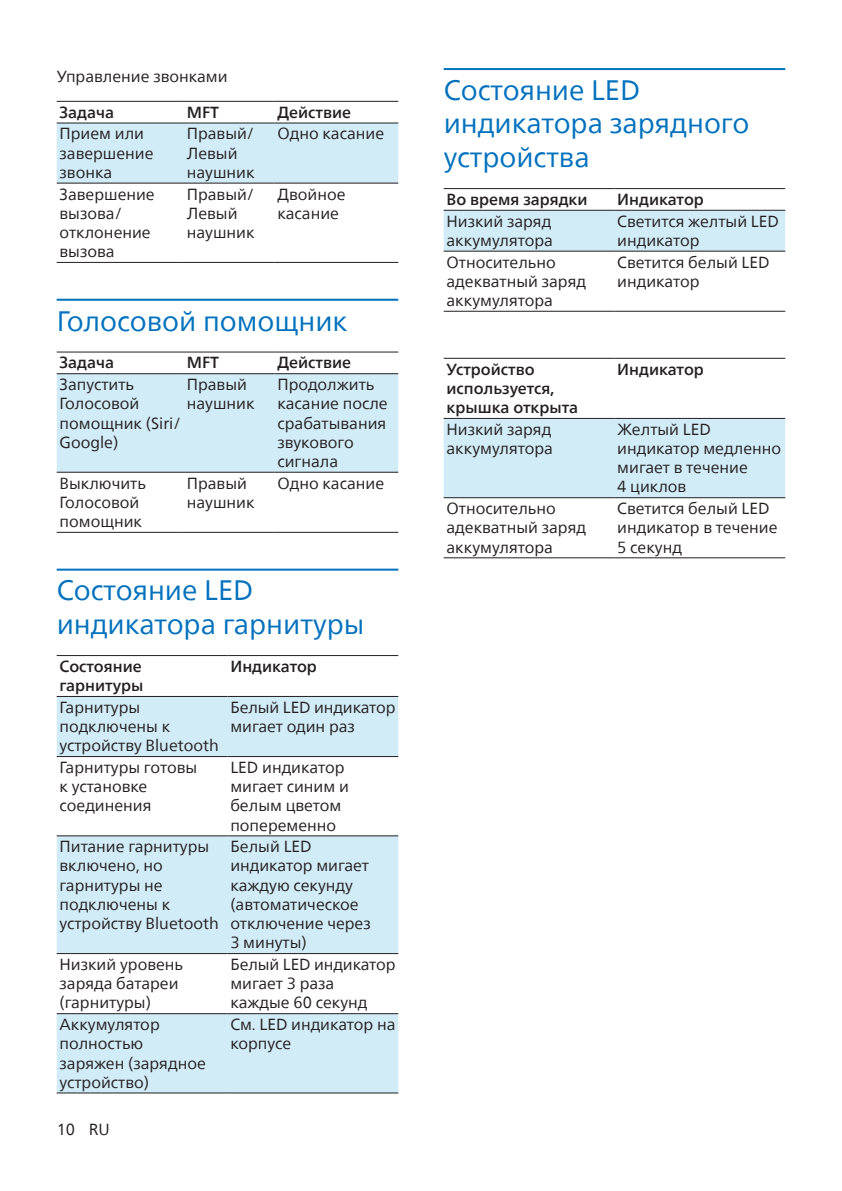
<style>
.page{position:relative;width:842px;height:1191px;background:#fff}
.page>*{position:absolute;margin:0;border:0;box-sizing:border-box;transform-origin:0 0}
.Heading_2{font:28px/33.6px "Neue Frutiger World";color:#0071bd}
.Body_Text{font:16px/19.2px "Neue Frutiger World";color:#231f20}
.Body_Text-2{font:500 16px/19.2px "Neue Frutiger World";color:#231f20}
.t1{font:16px "Neue Frutiger World";color:#231f20}
</style>
<div class="page">
<hr style="left:57px;top:299px;width:341px;height:2px;background:#0071bd">
<hr style="left:57px;top:568px;width:341px;height:2px;background:#0071bd">
<div style="left:57px;top:124px;width:341px;height:59px;background:#d1ebf7"></div>
<hr style="left:57px;top:101px;width:127px;height:1px;background:#231f20">
<hr style="left:184px;top:101px;width:91px;height:1px;background:#231f20">
<hr style="left:275px;top:101px;width:123px;height:1px;background:#231f20">
<hr style="left:57px;top:123px;width:127px;height:1px;background:#231f20">
<hr style="left:184px;top:123px;width:91px;height:1px;background:#231f20">
<hr style="left:275px;top:123px;width:123px;height:1px;background:#231f20">
<hr style="left:57px;top:183px;width:127px;height:1px;background:#231f20">
<hr style="left:184px;top:183px;width:91px;height:1px;background:#231f20">
<hr style="left:275px;top:183px;width:123px;height:1px;background:#231f20">
<hr style="left:57px;top:262px;width:127px;height:1px;background:#231f20">
<hr style="left:184px;top:262px;width:91px;height:1px;background:#231f20">
<hr style="left:275px;top:262px;width:123px;height:1px;background:#231f20">
<div style="left:57px;top:374px;width:341px;height:98px;background:#d1ebf7"></div>
<hr style="left:57px;top:352px;width:127px;height:1px;background:#231f20">
<hr style="left:184px;top:352px;width:91px;height:1px;background:#231f20">
<hr style="left:275px;top:352px;width:123px;height:1px;background:#231f20">
<hr style="left:57px;top:373px;width:127px;height:1px;background:#231f20">
<hr style="left:184px;top:373px;width:91px;height:1px;background:#231f20">
<hr style="left:275px;top:373px;width:123px;height:1px;background:#231f20">
<hr style="left:57px;top:472px;width:127px;height:1px;background:#231f20">
<hr style="left:184px;top:472px;width:91px;height:1px;background:#231f20">
<hr style="left:275px;top:472px;width:123px;height:1px;background:#231f20">
<hr style="left:57px;top:532px;width:127px;height:1px;background:#231f20">
<hr style="left:184px;top:532px;width:91px;height:1px;background:#231f20">
<hr style="left:275px;top:532px;width:123px;height:1px;background:#231f20">
<div style="left:57px;top:697px;width:341px;height:59px;background:#d1ebf7"></div>
<div style="left:57px;top:836px;width:341px;height:117px;background:#d1ebf7"></div>
<div style="left:57px;top:1014px;width:341px;height:78px;background:#d1ebf7"></div>
<hr style="left:57px;top:655px;width:170px;height:1px;background:#231f20">
<hr style="left:227px;top:655px;width:171px;height:1px;background:#231f20">
<hr style="left:57px;top:696px;width:170px;height:1px;background:#231f20">
<hr style="left:227px;top:696px;width:171px;height:1px;background:#231f20">
<hr style="left:57px;top:756px;width:170px;height:1px;background:#231f20">
<hr style="left:227px;top:756px;width:171px;height:1px;background:#231f20">
<hr style="left:57px;top:835px;width:170px;height:1px;background:#231f20">
<hr style="left:227px;top:835px;width:171px;height:1px;background:#231f20">
<hr style="left:57px;top:953px;width:170px;height:1px;background:#231f20">
<hr style="left:227px;top:953px;width:171px;height:1px;background:#231f20">
<hr style="left:57px;top:1013px;width:170px;height:1px;background:#231f20">
<hr style="left:227px;top:1013px;width:171px;height:1px;background:#231f20">
<hr style="left:57px;top:1092px;width:170px;height:1px;background:#231f20">
<hr style="left:227px;top:1092px;width:171px;height:1px;background:#231f20">
<hr style="left:444px;top:68px;width:341px;height:2px;background:#0071bd">
<div style="left:444px;top:211px;width:341px;height:40px;background:#d1ebf7"></div>
<hr style="left:444px;top:188px;width:170px;height:1px;background:#231f20">
<hr style="left:614px;top:188px;width:171px;height:1px;background:#231f20">
<hr style="left:444px;top:210px;width:170px;height:1px;background:#231f20">
<hr style="left:614px;top:210px;width:171px;height:1px;background:#231f20">
<hr style="left:444px;top:251px;width:170px;height:1px;background:#231f20">
<hr style="left:614px;top:251px;width:171px;height:1px;background:#231f20">
<hr style="left:444px;top:311px;width:170px;height:1px;background:#231f20">
<hr style="left:614px;top:311px;width:171px;height:1px;background:#231f20">
<div style="left:444px;top:419px;width:341px;height:78px;background:#d1ebf7"></div>
<hr style="left:444px;top:358px;width:170px;height:1px;background:#231f20">
<hr style="left:614px;top:358px;width:171px;height:1px;background:#231f20">
<hr style="left:444px;top:418px;width:170px;height:1px;background:#231f20">
<hr style="left:614px;top:418px;width:171px;height:1px;background:#231f20">
<hr style="left:444px;top:497px;width:170px;height:1px;background:#231f20">
<hr style="left:614px;top:497px;width:171px;height:1px;background:#231f20">
<hr style="left:444px;top:557px;width:170px;height:1px;background:#231f20">
<hr style="left:614px;top:557px;width:171px;height:1px;background:#231f20">
<p class="Body_Text" style="left:57px;top:67px;width:172px">Управление звонками</p>
<p class="Body_Text-2" style="left:60px;top:103px;width:56px">Задача</p>
<p class="Body_Text-2" style="left:187px;top:103px;width:34px">MFT</p>
<p class="Body_Text-2" style="left:277px;top:103px;width:75px">Действие</p>
<p class="Body_Text" style="left:60px;top:124px;width:96px">Прием или завершение звонка</p>
<p class="Body_Text" style="left:187px;top:124px;width:69px">Правый/<br>Левый наушник</p>
<p class="Body_Text" style="left:277px;top:124px;width:108px">Одно касание</p>
<p class="Body_Text" style="left:60px;top:184px;width:97px">Завершение вызова/ отклонение вызова</p>
<p class="Body_Text" style="left:187px;top:184px;width:69px">Правый/<br>Левый наушник</p>
<p class="Body_Text" style="left:277px;top:184px;width:69px">Двойное касание</p>
<p class="Heading_2" style="left:57px;top:304px;width:292px">Голосовой помощник</p>
<p class="Body_Text-2" style="left:60px;top:353px;width:56px">Задача</p>
<p class="Body_Text-2" style="left:187px;top:353px;width:34px">MFT</p>
<p class="Body_Text-2" style="left:277px;top:353px;width:75px">Действие</p>
<p class="Body_Text" style="left:60px;top:375px;width:123px">Запустить<br>Голосовой помощник (Siri/<br>Google)</p>
<p class="Body_Text" style="left:187px;top:375px;width:69px">Правый наушник</p>
<p class="Body_Text" style="left:277px;top:375px;width:112px">Продолжить касание после срабатывания звукового сигнала</p>
<p class="Body_Text" style="left:60px;top:473px;width:88px">Выключить<br>Голосовой помощник</p>
<p class="Body_Text" style="left:187px;top:473px;width:69px">Правый наушник</p>
<p class="Body_Text" style="left:277px;top:473px;width:108px">Одно касание</p>
<p class="Heading_2" style="left:57px;top:574px;width:309px">Состояние LED индикатора гарнитуры</p>
<p class="Body_Text-2" style="left:60px;top:657px;width:85px">Состояние гарнитуры</p>
<p class="Body_Text-2" style="left:230px;top:657px;width:88px">Индикатор</p>
<p class="Body_Text" style="left:60px;top:698px;width:161px">Гарнитуры подключены к устройству Bluetooth</p>
<p class="Body_Text" style="left:230px;top:698px;width:167px">Белый LED индикатор мигает один раз</p>
<p class="Body_Text" style="left:60px;top:758px;width:139px">Гарнитуры готовы к установке соединения</p>
<p class="Body_Text" style="left:230px;top:758px;width:120px">LED индикатор мигает синим и белым цветом попеременно</p>
<p class="Body_Text" style="left:60px;top:837px;width:161px">Питание гарнитуры включено, но гарнитуры не подключены к устройству Bluetooth</p>
<p class="Body_Text" style="left:230px;top:837px;width:142px">Белый LED индикатор мигает каждую секунду (автоматическое отключение через<br>3 минуты)</p>
<p class="Body_Text" style="left:60px;top:955px;width:125px">Низкий уровень заряда батареи (гарнитуры)</p>
<p class="Body_Text" style="left:230px;top:955px;width:167px">Белый LED индикатор мигает 3 раза каждые 60 секунд</p>
<p class="Body_Text" style="left:60px;top:1015px;width:148px">Аккумулятор полностью заряжен (зарядное устройство)</p>
<p class="Body_Text" style="left:230px;top:1015px;width:167px">См. LED индикатор на корпусе</p>
<p class="t1" style="left:57px;top:1117px;width:54px">10 RU</p>
<p class="Heading_2" style="left:444px;top:74px;width:307px">Состояние LED индикатора зарядного устройства</p>
<p class="Body_Text-2" style="left:446px;top:190px;width:143px">Во время зарядки</p>
<p class="Body_Text-2" style="left:617px;top:190px;width:88px">Индикатор</p>
<p class="Body_Text" style="left:446px;top:212px;width:108px">Низкий заряд аккумулятора</p>
<p class="Body_Text" style="left:617px;top:212px;width:163px">Светится желтый LED индикатор</p>
<p class="Body_Text" style="left:446px;top:253px;width:141px">Относительно адекватный заряд аккумулятора</p>
<p class="Body_Text" style="left:617px;top:253px;width:154px">Светится белый LED индикатор</p>
<p class="Body_Text-2" style="left:446px;top:359px;width:133px">Устройство используется, крышка открыта</p>
<p class="Body_Text-2" style="left:617px;top:359px;width:88px">Индикатор</p>
<p class="Body_Text" style="left:446px;top:420px;width:108px">Низкий заряд аккумулятора</p>
<p class="Body_Text" style="left:617px;top:420px;width:165px">Желтый LED индикатор медленно мигает в течение<br>4 циклов</p>
<p class="Body_Text" style="left:446px;top:499px;width:141px">Относительно адекватный заряд аккумулятора</p>
<p class="Body_Text" style="left:617px;top:499px;width:162px">Светится белый LED индикатор в течение<br>5 секунд</p>
</div>
